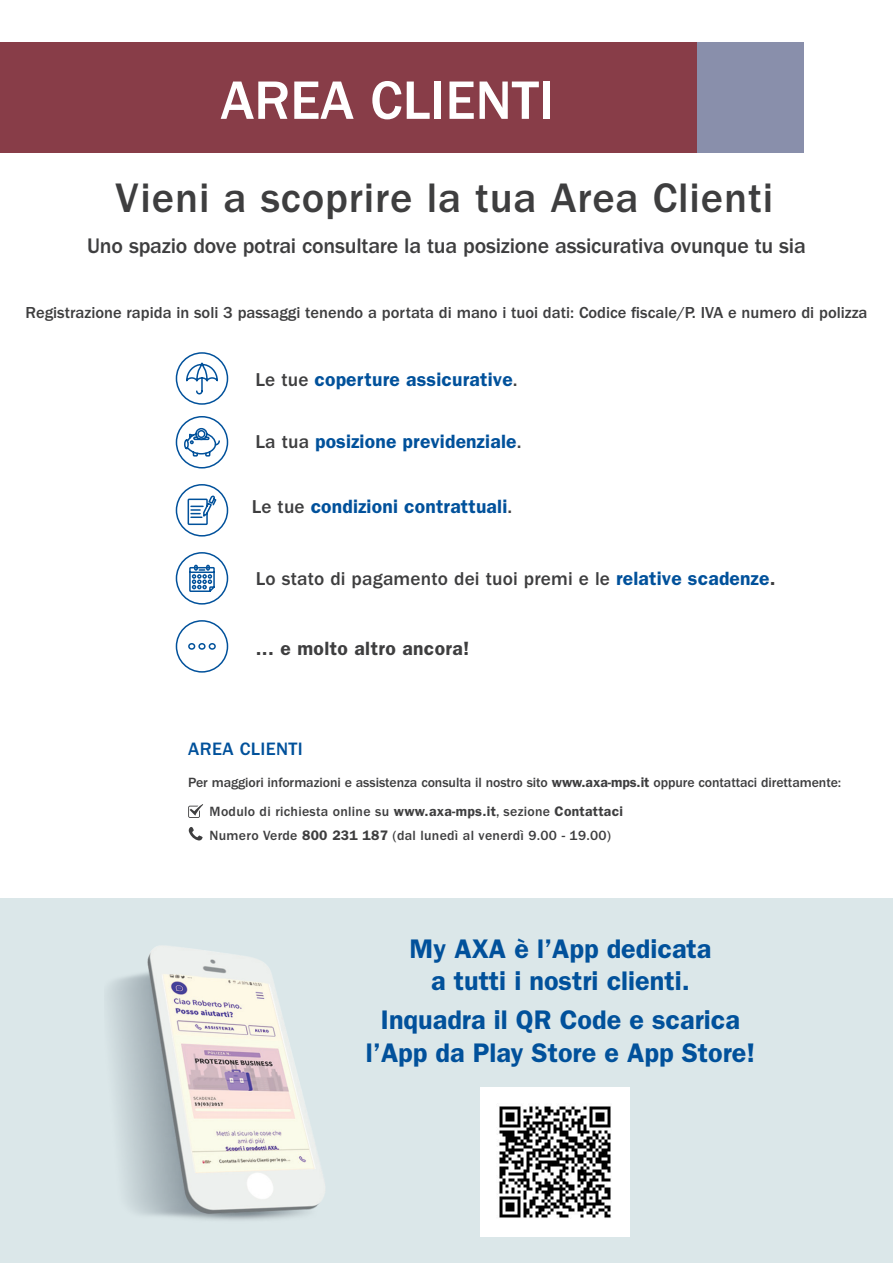
<style>
.page{position:relative;width:893px;height:1263px;background:#fff}
.page>*{position:absolute;margin:0;border:0;box-sizing:border-box;transform-origin:0 0}
.t1{font:500 55.95px "Franklin Gothic";color:#fff}
.t2{font:500 42.75px "Franklin Gothic";letter-spacing:.02em;color:#3e3e3f}
.t3{font:600 27px/32.4px "ITC Franklin Gothic Std";color:#01519b;text-align:center}
.t4{font:500 21.9px "Franklin Gothic";letter-spacing:-.01em;color:#3e3e3f}
.t5{font:600 19.35px "Franklin Gothic";letter-spacing:.01em;color:#01519b}
.t6{font:500 19.35px "Franklin Gothic";letter-spacing:.01em;color:#3e3e3f}
.t7{font:600 19.35px "Franklin Gothic";letter-spacing:.02em;color:#3e3e3f}
.t8{font:500 18.6px "Franklin Gothic";letter-spacing:.02em;color:#01519b}
.t9{font:500 16.5px "Franklin Gothic";color:#3e3e3f}
.t10{font:500 13.8px/29px "Franklin Gothic";letter-spacing:-.005em;color:#3e3e3f}
.t11{font:500 13.8px "Franklin Gothic";letter-spacing:.02em;color:#3e3e3f}
.s1{font-weight:500;color:#3e3e3f}
.s2{font-weight:600;color:#01519b}
.s3{font-weight:600}
</style>
<div class="page">
<div style="left:0;top:43px;width:804px;height:110px;background:#883d48"></div>
<div style="left:0;top:899px;width:893px;height:364px;background:#dbe7e9"></div>
<img style="left:108px;top:945px;width:217px;height:275px">
<svg style="left:188px;top:827px;width:15px;height:14px"></svg>
<svg style="left:188px;top:804px;width:15px;height:14px"></svg>
<div style="left:697px;top:43px;width:107px;height:110px;background:#898fab"></div>
<svg style="left:183px;top:362px;width:38px;height:308px"></svg>
<div style="left:176px;top:352px;width:52px;height:53px;border:2px solid #01519b;border-radius:50%"></div>
<div style="left:176px;top:416px;width:52px;height:52px;border:2px solid #01519b;border-radius:50%"></div>
<div style="left:176px;top:484px;width:52px;height:52px;border:2px solid #01519b;border-radius:50%"></div>
<div style="left:176px;top:552px;width:52px;height:53px;border:2px solid #01519b;border-radius:50%"></div>
<div style="left:176px;top:620px;width:52px;height:53px;border:2px solid #01519b;border-radius:50%"></div>
<img style="left:480px;top:1087px;width:150px;height:149px">
<h1 class="t1" style="left:220px;top:69px;width:335px">AREA CLIENTI</h1>
<h2 class="t2" style="left:116px;top:174px;width:659px">Vieni a scoprire la tua Area Clienti</h2>
<h3 class="t4" style="left:87px;top:233px;width:720px">Uno spazio dove potrai consultare la tua posizione assicurativa ovunque tu sia</h3>
<p class="t9" style="left:25px;top:303px;width:844px">Registrazione rapida in soli 3 passaggi tenendo a portata di mano i tuoi dati: Codice fiscale/P. IVA e numero di polizza</p>
<h3 class="t5" style="left:255px;top:368px;width:264px"><span class="s1">Le tue</span> coperture assicurative<span class="s1">.</span></h3>
<h3 class="t5" style="left:255px;top:430px;width:268px"><span class="s1">La tua</span> posizione previdenziale<span class="s1">.</span></h3>
<h3 class="t5" style="left:252px;top:495px;width:262px"><span class="s1">Le tue</span> condizioni contrattuali<span class="s1">.</span></h3>
<h3 class="t6" style="left:256px;top:568px;width:521px">Lo stato di pagamento dei tuoi premi e le <span class="s2">relative scadenze</span><span class="s3">.</span></h3>
<h3 class="t7" style="left:256px;top:637px;width:215px">... e molto altro ancora!</h3>
<h3 class="t8" style="left:188px;top:738px;width:116px">AREA CLIENTI</h3>
<p class="t10" style="left:210px;top:768px;width:633px;text-indent:-21px">Per maggiori informazioni e assistenza consulta il nostro sito <span class="s3">www.axa-mps.it</span> oppure contattaci direttamente:<br>Modulo di richiesta online su <span class="s3">www.axa-mps.it</span>, sezione <span class="s3">Contattaci</span></p>
<p class="t11" style="left:210px;top:827px;width:403px">Numero Verde <span class="s3">800 231 187</span> (dal lunedì al venerdì 9.00 - 19.00)</p>
<h3 class="t3" style="left:410px;top:932px;width:303px">My AXA è l’App dedicata a tutti i nostri clienti.</h3>
<h3 class="t3" style="left:366px;top:1004px;width:391px">Inquadra il QR Code e scarica l’App da Play Store e App Store!</h3>
</div>
